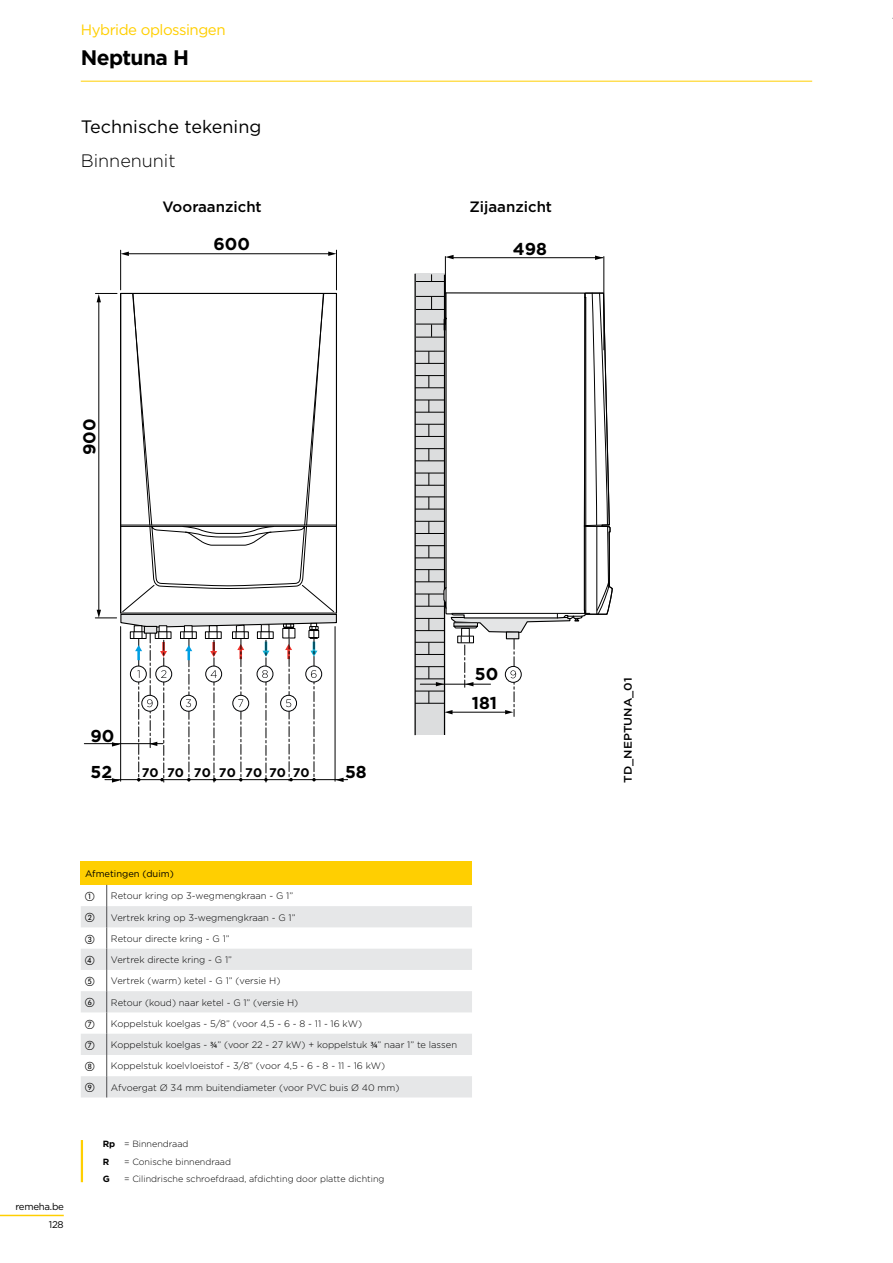
<style>
.page{position:relative;width:893px;height:1263px;background:#fff}
.page>*{position:absolute;margin:0;border:0;box-sizing:border-box;transform-origin:0 0}
.t1{font:700 21px "Gotham";letter-spacing:-.03em;color:#000}
.t2{font:18px "Gotham";color:#000}
.t3{font:300 18px "Gotham";color:#000}
.t4{font:700 17.25px/29.2px "Gotham";color:#000}
.t5{font:500 15px "Gotham";color:#000}
.t6{font:15px "Gotham";letter-spacing:-.03em;color:#ffcf01}
.t7{font:700 12.45px "Gotham";color:#000}
.t8{font:500 10.95px "Gotham";color:#000;scale:1.08 1}
.t9{font:9.75px "Gotham";letter-spacing:-.03em;color:#000}
.t10{font:300 9.3px "Gotham";color:#000}
.t11{font:9.3px "Gotham";color:#000}
.t12{font:9.3px "European Pi One";color:#000}
.t13{font:300 9px/17.5px "Gotham";color:#000}
.t14{font:700 9px "Gotham";color:#000}
.s1{font-family:"Myriad Pro";font-weight:400}
.s2{font-weight:700}
</style>
<div class="page">
<hr style="left:0;top:1215px;width:64px;height:1px;background:#ffcf01">
<hr style="left:81px;top:81px;width:731px;height:1px;background:#ffcf01">
<div style="left:415px;top:274px;width:30px;height:461px;background:#dcddde"></div>
<hr style="left:444px;top:275px;width:1px;height:460px;background:#000">
<hr style="left:414px;top:274px;width:2px;height:461px;background:#000">
<svg style="left:416px;top:274px;width:28px;height:8px"></svg>
<hr style="left:336px;top:250px;width:1px;height:40px;background:#000">
<hr style="left:120px;top:250px;width:1px;height:40px;background:#000">
<hr style="left:127px;top:253px;width:203px;height:1px;background:#000">
<svg style="left:328px;top:251px;width:8px;height:5px"></svg>
<svg style="left:121px;top:252px;width:8px;height:4px"></svg>
<hr style="left:453px;top:257px;width:150px;height:1px;background:#000">
<svg style="left:446px;top:255px;width:8px;height:4px"></svg>
<svg style="left:595px;top:255px;width:8px;height:5px"></svg>
<hr style="left:445px;top:256px;width:1px;height:68px;background:#000">
<hr style="left:603px;top:256px;width:1px;height:94px;background:#000">
<hr style="left:105px;top:779px;width:243px;height:1px;background:#000">
<hr style="left:84px;top:743px;width:79px;height:1px;background:#000">
<svg style="left:416px;top:292px;width:197px;height:424px"></svg>
<svg style="left:95px;top:293px;width:249px;height:489px"></svg>
<div style="left:81px;top:862px;width:391px;height:23px;background:#ffcf01"></div>
<svg style="left:81px;top:906px;width:391px;height:191px;fill:#e6e7e8"></svg>
<svg style="left:106px;top:885px;width:1px;height:212px"></svg>
<hr style="left:81px;top:1140px;width:2px;height:42px;background:#ffcf01">
<h3 class="t6" style="left:81px;top:20px;width:146px">Hybride oplossingen</h3>
<h1 class="t1" style="left:81px;top:44px;width:110px">Neptuna H</h1>
<h2 class="t2" style="left:81px;top:116px;width:182px">Technische tekening</h2>
<h2 class="t3" style="left:81px;top:149px;width:96px">Binnenunit</h2>
<h3 class="t5" style="left:162px;top:196px;width:101px">Vooraanzicht</h3>
<h3 class="t5" style="left:469px;top:196px;width:84px">Zijaanzicht</h3>
<h3 class="t4" style="left:75px;top:455px;width:38px;rotate:-90deg">900</h3>
<h3 class="t4" style="left:213px;top:229px;width:38px">600</h3>
<h3 class="t4" style="left:513px;top:234px;width:36px">498</h3>
<h3 class="t4" style="left:90px;top:721px;width:25px">90</h3>
<h3 class="t4" style="left:90px;top:757px;width:23px">52</h3>
<h3 class="t7" style="left:142px;top:765px;width:18px">70</h3>
<h3 class="t7" style="left:167px;top:765px;width:144px">70 70 70 70 70 70</h3>
<h3 class="t4" style="left:345px;top:757px;width:23px">58</h3>
<h3 class="t4" style="left:472px;top:659px;width:28px">50<br>181</h3>
<p class="t9" style="left:16px;top:1201px;width:50px">remeha.be</p>
<p class="t9" style="left:49px;top:1218px;width:16px">128</p>
<p class="t11" style="left:85px;top:868px;width:90px">Afmetingen (duim)</p>
<p class="t12" style="left:85px;top:891px;width:11px">A</p>
<p class="t10" style="left:111px;top:890px;width:184px">Retour kring op 3-wegmengkraan - G 1”</p>
<p class="t12" style="left:85px;top:913px;width:11px">B</p>
<p class="t10" style="left:111px;top:911px;width:186px">Vertrek kring op 3-wegmengkraan - G 1”</p>
<p class="t12" style="left:85px;top:934px;width:11px">C</p>
<p class="t10" style="left:111px;top:933px;width:120px">Retour directe kring - G 1”</p>
<p class="t12" style="left:85px;top:955px;width:11px">D</p>
<p class="t10" style="left:111px;top:954px;width:123px">Vertrek directe kring - G 1”</p>
<p class="t12" style="left:85px;top:976px;width:11px">E</p>
<p class="t10" style="left:111px;top:975px;width:171px">Vertrek (warm) ketel - G 1” (versie H)</p>
<p class="t12" style="left:85px;top:998px;width:11px">F</p>
<p class="t10" style="left:111px;top:996px;width:189px">Retour (koud) naar ketel - G 1” (versie H)</p>
<p class="t12" style="left:85px;top:1019px;width:11px">G</p>
<p class="t10" style="left:111px;top:1018px;width:253px">Koppelstuk koelgas - 5/8” (voor 4,5 - 6 - 8 - 11 - 16 kW)</p>
<p class="t12" style="left:85px;top:1040px;width:11px">G</p>
<p class="t10" style="left:111px;top:1039px;width:348px">Koppelstuk koelgas - <span class="s1">¾</span>” (voor 22 - 27 kW) + koppelstuk <span class="s1">¾</span>” naar 1” te lassen</p>
<p class="t12" style="left:85px;top:1061px;width:11px">H</p>
<p class="t10" style="left:111px;top:1060px;width:276px">Koppelstuk koelvloeistof - 3/8” (voor 4,5 - 6 - 8 - 11 - 16 kW)</p>
<p class="t12" style="left:85px;top:1083px;width:11px">I</p>
<p class="t10" style="left:111px;top:1081px;width:290px">Afvoergat Ø 34 mm buitendiameter (voor PVC buis Ø 40 mm)</p>
<p class="t13" style="left:103px;top:1135px;width:87px"><span class="s2">Rp</span> = Binnendraad<br><span class="s2">R</span></p>
<p class="t13" style="left:124px;top:1152px;width:109px">= Conische binnendraad</p>
<p class="t14" style="left:103px;top:1173px;width:9px">G</p>
<p class="t13" style="left:124px;top:1170px;width:262px">= Cilindrische schroefdraad, afdichting door platte dichting</p>
<p class="t8" style="left:621px;top:783px;width:99px;rotate:-90deg">TD_NEPTUNA_01</p>
</div>
